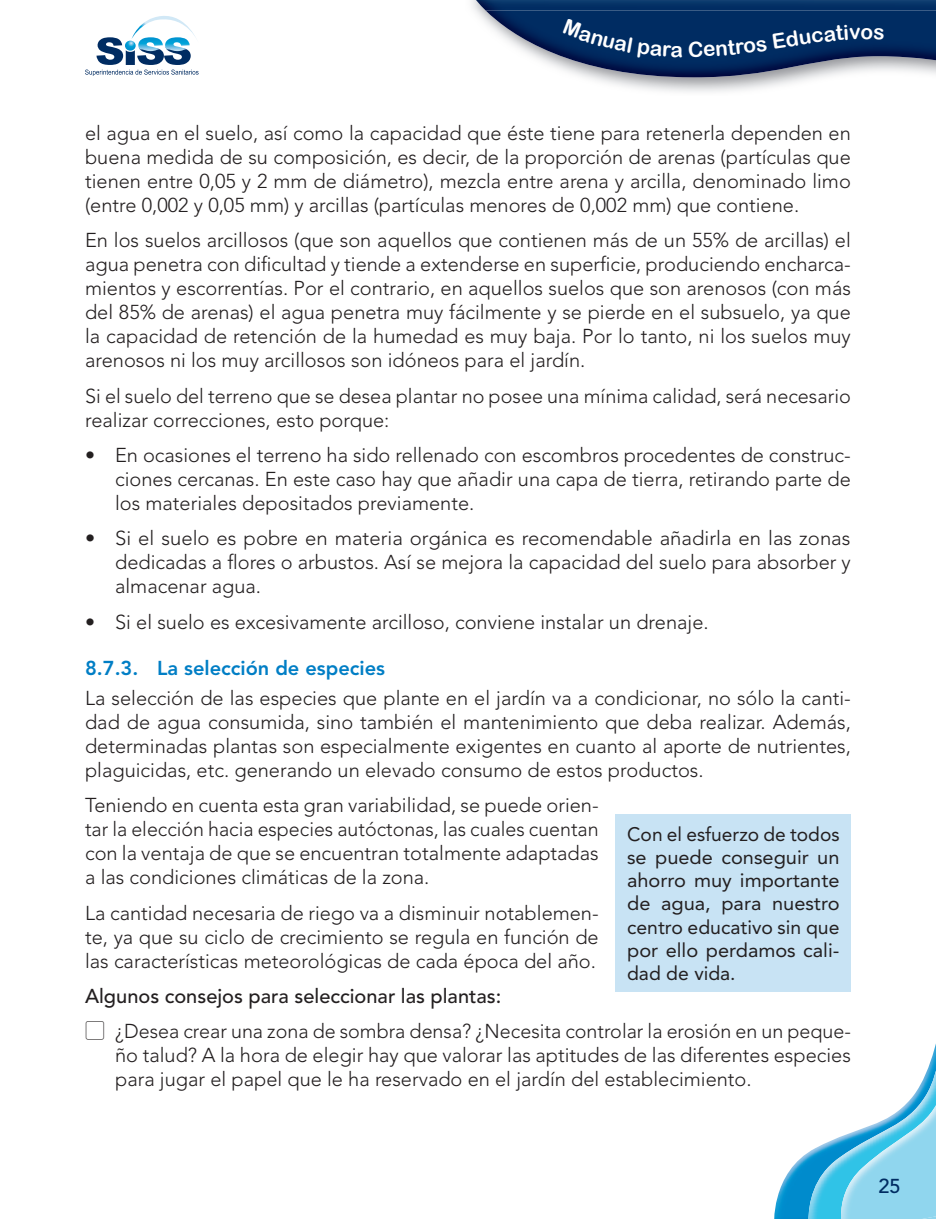
<style>
.page{position:relative;width:936px;height:1219px;background:#fff}
.page>*{position:absolute;margin:0;border:0;box-sizing:border-box;transform-origin:0 0}
.t1{font:300 20px/24px "Avenir LT Std";color:#231f20;text-align:justify}
.t2{font:800 20px "Avenir LT Std";color:#007ec5}
.t3{font:500 20px "Avenir LT Std";color:#002c62}
.t4{font:19.4px/23.2px "Avenir LT Std";color:#231f20;text-align:justify}
.s1{font-weight:500}
.s2{font-family:"Koz Min Pro Regular 90 pv RKSJ H";font-weight:400}
</style>
<div class="page">
<img style="left:485px;top:10px;width:450px;height:67px">
<svg style="left:473px;top:0;width:2px;height:10px"></svg>
<img style="left:475px;top:0;width:460px;height:10px">
<img style="left:774px;top:1047px;width:161px;height:172px">
<img style="left:808px;top:1070px;width:127px;height:149px">
<img style="left:840px;top:1104px;width:95px;height:115px">
<svg style="left:85px;top:16px;width:113px;height:60px"></svg>
<div style="left:615px;top:814px;width:235px;height:178px;background:#c8e3f4"></div>
<div style="left:562px;top:19px;width:120px;height:40px;background:#002c62"></div>
<svg style="left:688px;top:24px;width:195px;height:33px;background:#002a60"></svg>
<p class="t1" style="left:85px;top:122px;width:767px">el agua en el suelo, así como la capacidad que éste tiene para retenerla dependen en buena medida de su composición, es decir, de la proporción de arenas (partículas que tienen entre 0,05 y 2 mm de diámetro), mezcla entre arena y arcilla, denominado limo (entre 0,002 y 0,05 mm) y arcillas (partículas menores de 0,002 mm) que contiene.</p>
<p class="t1" style="left:85px;top:230px;width:767px">En los suelos arcillosos (que son aquellos que contienen más de un 55% de arcillas) el agua penetra con dificultad y tiende a extenderse en superficie, produciendo encharca&shy;mientos y escorrentías. Por el contrario, en aquellos suelos que son arenosos (con más del 85% de arenas) el agua penetra muy fácilmente y se pierde en el subsuelo, ya que la capacidad de retención de la humedad es muy baja. Por lo tanto, ni los suelos muy arenosos ni los muy arcillosos son idóneos para el jardín.</p>
<p class="t1" style="left:85px;top:385px;width:767px">Si el suelo del terreno que se desea plantar no posee una mínima calidad, será necesario realizar correcciones, esto porque:</p>
<p class="t1" style="left:115px;top:444px;width:737px;text-indent:-30px">• En ocasiones el terreno ha sido rellenado con escombros procedentes de construc&shy;ciones cercanas. En este caso hay que añadir una capa de tierra, retirando parte de los materiales depositados previamente.</p>
<p class="t1" style="left:115px;top:528px;width:737px;text-indent:-30px">• Si el suelo es pobre en materia orgánica es recomendable añadirla en las zonas dedicadas a flores o arbustos. Así se mejora la capacidad del suelo para absorber y almacenar agua.</p>
<p class="t1" style="left:85px;top:611px;width:625px">• Si el suelo es excesivamente arcilloso, conviene instalar un drenaje.</p>
<p class="t2" style="left:85px;top:660px;width:301px">8.7.3. La selección de especies</p>
<p class="t1" style="left:85px;top:688px;width:767px">La selección de las especies que plante en el jardín va a condicionar, no sólo la canti&shy;dad de agua consumida, sino también el mantenimiento que deba realizar. Además, determinadas plantas son especialmente exigentes en cuanto al aporte de nutrientes, plaguicidas, etc. generando un elevado consumo de estos productos.</p>
<p class="t1" style="left:85px;top:795px;width:515px">Teniendo en cuenta esta gran variabilidad, se puede orien&shy;tar la elección hacia especies autóctonas, las cuales cuentan con la ventaja de que se encuentran totalmente adaptadas a las condiciones climáticas de la zona.</p>
<p class="t1" style="left:85px;top:902px;width:515px">La cantidad necesaria de riego va a disminuir notablemen&shy;te, ya que su ciclo de crecimiento se regula en función de las características meteorológicas de cada época del año.</p>
<p class="t1" style="left:85px;top:980px;width:767px;line-height:35.4px"><span class="s1">Algunos consejos para seleccionar las plantas:<br></span><span class="s2">▢</span> ¿Desea crear una zona de sombra densa? ¿Necesita controlar la erosión en un peque-</p>
<p class="t1" style="left:115px;top:1045px;width:737px">ño talud? A la hora de elegir hay que valorar las aptitudes de las diferentes especies para jugar el papel que le ha reservado en el jardín del establecimiento.</p>
<p class="t4" style="left:627px;top:824px;width:214px">Con el esfuerzo de todos se puede conseguir un ahorro muy importante de agua, para nuestro centro educativo sin que por ello perdamos cali&shy;dad de vida.</p>
<p class="t3" style="left:878px;top:1178px;width:24px">25</p>
</div>
